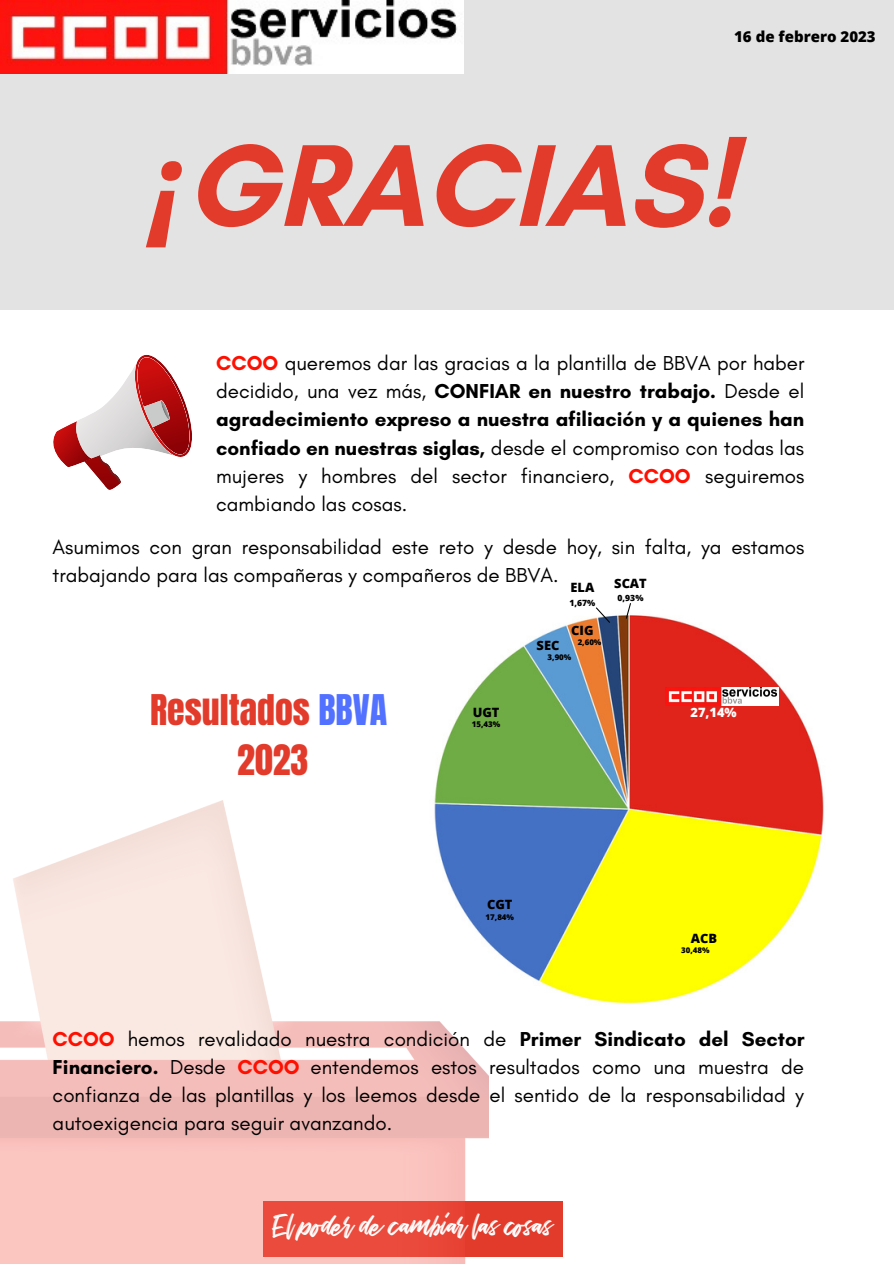
<style>
.page{position:relative;width:894px;height:1264px;background:#fff}
.page>*{position:absolute;margin:0;border:0;box-sizing:border-box;transform-origin:0 0}
.t1{font:700 118.65px "Glacial Indifference";color:#e33b2b}
.t2{font:36px/49.5px "Anton";color:#e33b2b;text-align:center}
.t3{font:32.85px "Pinarak";color:#fff}
.t4{font:20.55px/28.2px "Glacial Indifference";color:#000;text-align:justify}
.t5{font:800 15px "Open Sans";color:#000}
.t6{font:800 12.75px "Open Sans";color:#000}
.t7{font:800 12.75px "Open Sans";color:#fff}
.t8{font:800 8.55px "Open Sans";color:#000}
.t9{font:800 7.95px "Open Sans";color:#000}
.s1{font-family:"Noto Sans";font-style:italic}
.s2{font-weight:700;color:#ff0f00}
.s3{font-weight:700}
.s4{color:#5271ff}
</style>
<div class="page">
<div style="left:0;top:0;width:893px;height:309px;background:#e3e3e3"></div>
<svg style="left:53px;top:355px;width:139px;height:135px"></svg>
<img style="left:0;top:0;width:463px;height:73px">
<div style="left:263px;top:1201px;width:299px;height:55px;background:#e33b2b"></div>
<img style="left:0;top:800px;width:488px;height:463px">
<img style="left:429px;top:615px;width:395px;height:404px">
<img style="left:665px;top:687px;width:112px;height:18px">
<svg style="left:594px;top:607px;width:17px;height:17px"></svg>
<svg style="left:624px;top:603px;width:7px;height:17px"></svg>
<p class="t5" style="left:734px;top:26px;width:143px">16 de febrero 2023</p>
<h1 class="t1" style="left:150px;top:113px;width:585px"><span class="s1">¡</span>GRACIAS!</h1>
<p class="t4" style="left:216px;top:349px;width:589px"><span class="s2">CCOO</span> queremos dar las gracias a la plantilla de BBVA por haber decidido, una vez más, <span class="s3">CONFIAR en nuestro trabajo.</span> Desde el <span class="s3">agradecimiento expreso a nuestra afiliación y a quienes han confiado en nuestras siglas,</span> desde el compromiso con todas las mujeres y hombres del sector financiero, <span class="s2">CCOO</span> seguiremos cambiando las cosas.</p>
<p class="t4" style="left:53px;top:532px;width:753px">Asumimos con gran responsabilidad este reto y desde hoy, sin falta, ya estamos trabajando para las compañeras y compañeros de BBVA.</p>
<p class="t6" style="left:614px;top:574px;width:34px">SCAT</p>
<p class="t8" style="left:617px;top:592px;width:27px">0,93%</p>
<p class="t6" style="left:570px;top:578px;width:25px">ELA</p>
<p class="t8" style="left:569px;top:596px;width:27px">1,67%</p>
<h2 class="t2" style="left:150px;top:686px;width:238px">Resultados <span class="s4">BBVA<br></span>2023</h2>
<p class="t6" style="left:472px;top:703px;width:28px">UGT</p>
<p class="t9" style="left:471px;top:719px;width:30px">15,43%</p>
<p class="t6" style="left:571px;top:621px;width:24px">CIG</p>
<p class="t9" style="left:577px;top:636px;width:25px">2,60%</p>
<p class="t6" style="left:536px;top:636px;width:24px">SEC</p>
<p class="t9" style="left:547px;top:651px;width:25px">3,90%</p>
<p class="t6" style="left:487px;top:895px;width:27px">CGT</p>
<p class="t9" style="left:485px;top:911px;width:30px">17,84%</p>
<p class="t7" style="left:690px;top:703px;width:48px">27,14%</p>
<p class="t6" style="left:690px;top:929px;width:28px">ACB</p>
<p class="t9" style="left:681px;top:944px;width:30px">30,48%</p>
<p class="t4" style="left:53px;top:1024px;width:753px"><span class="s2">CCOO</span> hemos revalidado nuestra condición de <span class="s3">Primer Sindicato del Sector Financiero.</span> Desde <span class="s2">CCOO</span> entendemos estos resultados como una muestra de confianza de las plantillas y los leemos desde el sentido de la responsabilidad y autoexigencia para seguir avanzando.</p>
<h3 class="t3" style="left:273px;top:1212px;width:281px">El poder de cambiar las cosas</h3>
</div>
